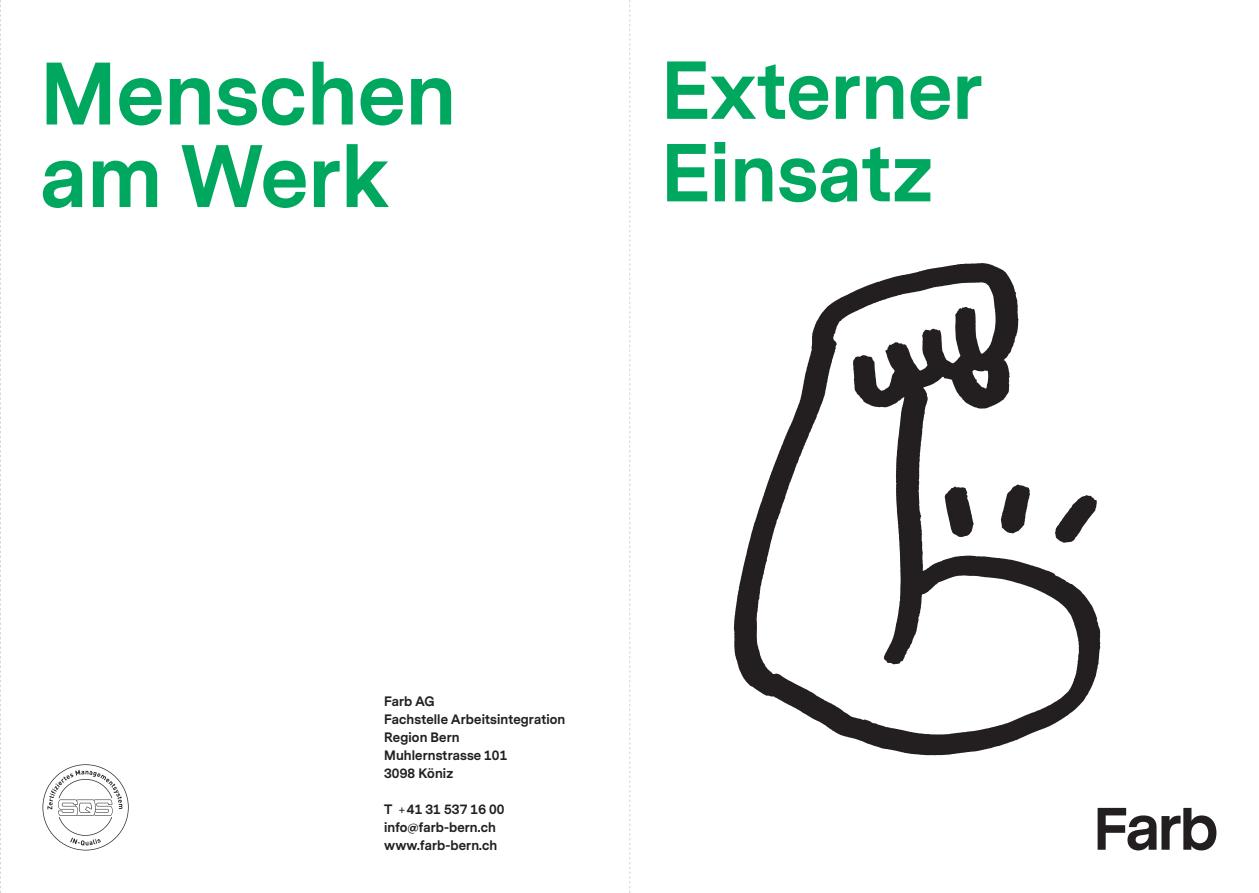
<style>
.page{position:relative;width:1259px;height:893px;background:#fff}
.page>*{position:absolute;margin:0;border:0;box-sizing:border-box;transform-origin:0 0}
.t1{font:700 82.5px/82.5px "Messina Sans";letter-spacing:.005em;color:#00a75f}
.t2{font:700 76.5px/82.5px "Messina Sans";letter-spacing:.005em;color:#00a75f}
.t3{font:700 12.75px/18px "Messina Sans";letter-spacing:.01em;color:#231f20}
</style>
<div class="page">
<svg style="left:1097px;top:808px;width:119px;height:42px"></svg>
<img style="left:733px;top:263px;width:368px;height:493px">
<svg style="left:43px;top:764px;width:86px;height:86px"></svg>
<svg style="left:0;top:0;width:1px;height:893px"></svg>
<svg style="left:629px;top:0;width:1px;height:893px"></svg>
<p class="t1" style="left:40px;top:56px;width:417px">Menschen am Werk</p>
<h2 class="t2" style="left:661px;top:52px;width:322px">Externer<br>Einsatz</h2>
<p class="t3" style="left:384px;top:693px;width:52px">Farb AG</p>
<p class="t3" style="left:384px;top:711px;width:183px">Fachstelle Arbeitsintegration<br>Region Bern</p>
<p class="t3" style="left:384px;top:747px;width:125px">Muhlernstrasse 101</p>
<p class="t3" style="left:384px;top:765px;width:71px">3098 Köniz</p>
<p class="t3" style="left:384px;top:801px;width:122px">T +41 31 537 16 00</p>
<p class="t3" style="left:384px;top:819px;width:113px">info@farb-bern.ch</p>
<p class="t3" style="left:384px;top:837px;width:115px">www.farb-bern.ch</p>
</div>
